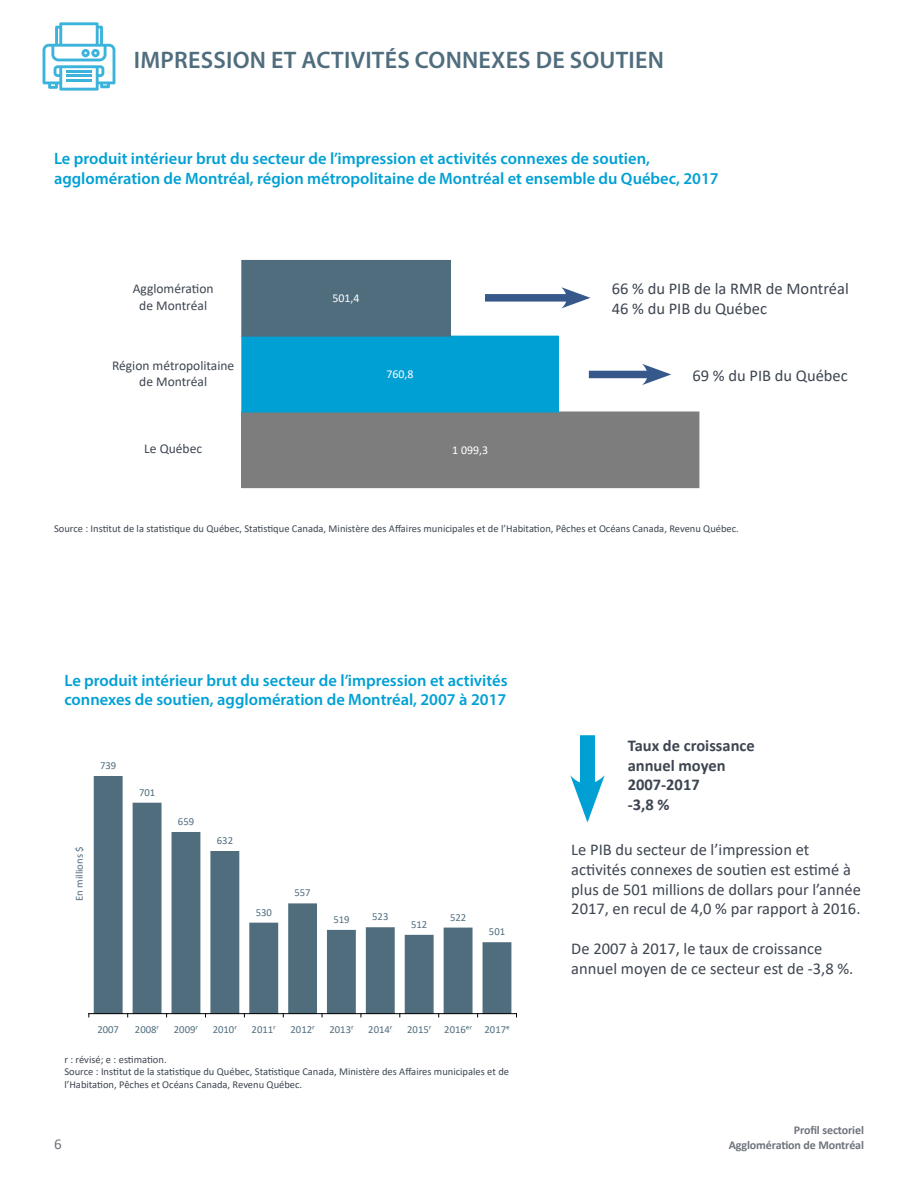
<style>
.page{position:relative;width:918px;height:1188px;background:#fff}
.page>*{position:absolute;margin:0;border:0;box-sizing:border-box;transform-origin:0 0}
.t1{font:600 24px "Myriad Pro";letter-spacing:.01em;color:#506d7e}
.Titre_graphique__tab{font:600 16.5px "Myriad Pro";color:#00a0d4}
.Paragraphe{font:16.5px/19.8px "Calibri";color:#3e4651}
.Paragraphe-2{font:700 16.5px "Calibri";color:#3e4651}
.t2{font:15px "Calibri";color:#6e747c}
.t3{font:13.5px "Calibri";color:#3e4651}
.t4{font:700 12px "Calibri";letter-spacing:-.01em;color:#6e747c}
.t5{font:12px "Calibri";color:#fff}
.t6{font:10.65px "Calibri";color:#506d7e}
.Source{font:10.5px/12.6px "Calibri";color:#3e4651}
</style>
<div class="page">
<svg style="left:43px;top:22px;width:72px;height:69px"></svg>
<hr style="left:66px;top:70px;width:25px;height:3px;background:#0ca1d3">
<hr style="left:66px;top:74px;width:25px;height:3px;background:#0ca1d3">
<hr style="left:66px;top:79px;width:25px;height:3px;background:#0ca1d3">
<div style="left:242px;top:412px;width:457px;height:76px;background:#7d7d7d"></div>
<div style="left:241px;top:412px;width:458px;height:76px;border:1px solid #7d7d7d"></div>
<div style="left:242px;top:336px;width:316px;height:76px;background:#00a0d4"></div>
<div style="left:241px;top:336px;width:318px;height:76px;border:1px solid #00a0d4"></div>
<div style="left:242px;top:260px;width:208px;height:76px;background:#506d7e"></div>
<div style="left:241px;top:260px;width:210px;height:76px;border:1px solid #506d7e"></div>
<div style="left:485px;top:294px;width:88px;height:8px;background:#36588a"></div>
<svg style="left:561px;top:287px;width:29px;height:21px"></svg>
<div style="left:589px;top:371px;width:65px;height:7px;background:#36588a"></div>
<svg style="left:642px;top:364px;width:29px;height:21px"></svg>
<div style="left:94px;top:777px;width:28px;height:237px;background:#506d7e"></div>
<div style="left:133px;top:803px;width:28px;height:211px;background:#506d7e"></div>
<div style="left:172px;top:832px;width:28px;height:182px;background:#506d7e"></div>
<div style="left:211px;top:852px;width:28px;height:162px;background:#506d7e"></div>
<div style="left:250px;top:923px;width:28px;height:91px;background:#506d7e"></div>
<div style="left:249px;top:923px;width:29px;height:91px;border:1px solid #506d7e"></div>
<div style="left:289px;top:904px;width:27px;height:110px;background:#506d7e"></div>
<div style="left:288px;top:904px;width:29px;height:110px;border:1px solid #506d7e"></div>
<div style="left:327px;top:930px;width:28px;height:84px;background:#506d7e"></div>
<div style="left:327px;top:930px;width:29px;height:84px;border:1px solid #506d7e"></div>
<div style="left:366px;top:928px;width:28px;height:86px;background:#506d7e"></div>
<div style="left:366px;top:927px;width:29px;height:87px;border:1px solid #506d7e"></div>
<div style="left:405px;top:935px;width:28px;height:79px;background:#506d7e"></div>
<div style="left:444px;top:928px;width:28px;height:86px;background:#506d7e"></div>
<div style="left:483px;top:943px;width:28px;height:71px;background:#506d7e"></div>
<hr style="left:89px;top:1013px;width:428px;height:1px;background:#000">
<div style="left:580px;top:735px;width:15px;height:60px;background:#00a0d4"></div>
<svg style="left:570px;top:775px;width:35px;height:48px"></svg>
<h1 class="t1" style="left:134px;top:45px;width:532px">IMPRESSION ET ACTIVITÉS CONNEXES DE SOUTIEN</h1>
<p class="Titre_graphique__tab" style="left:54px;top:148px;width:598px">Le produit intérieur brut du secteur de l’impression et activités connexes de soutien,</p>
<p class="Titre_graphique__tab" style="left:54px;top:168px;width:666px">agglomération de Montréal, région métropolitaine de Montréal et ensemble du Québec, 2017</p>
<p class="t3" style="left:133px;top:280px;width:82px">Agglomération</p>
<p class="t3" style="left:139px;top:296px;width:69px">de Montréal</p>
<p class="t3" style="left:112px;top:356px;width:124px">Région métropolitaine</p>
<p class="t3" style="left:139px;top:372px;width:69px">de Montréal</p>
<p class="t3" style="left:144px;top:440px;width:59px">Le Québec</p>
<p class="t5" style="left:333px;top:290px;width:29px">501,4</p>
<p class="t5" style="left:386px;top:366px;width:29px">760,8</p>
<p class="t5" style="left:452px;top:441px;width:37px">1 099,3</p>
<p class="Paragraphe" style="left:612px;top:278px;width:239px">66 % du PIB de la RMR de Montréal</p>
<p class="Paragraphe" style="left:612px;top:298px;width:157px">46 % du PIB du Québec</p>
<p class="Paragraphe" style="left:693px;top:365px;width:157px">69 % du PIB du Québec</p>
<p class="Source" style="left:54px;top:522px;width:686px">Source : Institut de la statistique du Québec, Statistique Canada, Ministère des Affaires municipales et de l’Habitation, Pêches et Océans Canada, Revenu Québec.</p>
<p class="Titre_graphique__tab" style="left:64px;top:670px;width:445px">Le produit intérieur brut du secteur de l’impression et activités</p>
<p class="Titre_graphique__tab" style="left:64px;top:689px;width:444px">connexes de soutien, agglomération de Montréal, 2007 à 2017</p>
<p class="t6" style="left:100px;top:758px;width:18px">739</p>
<p class="t6" style="left:72px;top:901px;width:56px;rotate:-90deg">En millions $</p>
<p class="t6" style="left:139px;top:785px;width:18px">701</p>
<p class="t6" style="left:178px;top:814px;width:18px">659</p>
<p class="t6" style="left:217px;top:833px;width:18px">632</p>
<p class="t6" style="left:256px;top:905px;width:18px">530</p>
<p class="t6" style="left:294px;top:885px;width:18px">557</p>
<p class="t6" style="left:333px;top:912px;width:18px">519</p>
<p class="t6" style="left:372px;top:909px;width:18px">523</p>
<p class="t6" style="left:411px;top:917px;width:18px">512</p>
<p class="t6" style="left:450px;top:910px;width:18px">522</p>
<p class="t6" style="left:489px;top:924px;width:18px">501</p>
<p class="t6" style="left:97px;top:1022px;width:23px">2007</p>
<p class="t6" style="left:135px;top:1022px;width:26px">2008ʳ</p>
<p class="t6" style="left:174px;top:1022px;width:26px">2009ʳ</p>
<p class="t6" style="left:213px;top:1022px;width:26px">2010ʳ</p>
<p class="t6" style="left:252px;top:1022px;width:26px">2011ʳ</p>
<p class="t6" style="left:291px;top:1022px;width:26px">2012ʳ</p>
<p class="t6" style="left:329px;top:1022px;width:26px">2013ʳ</p>
<p class="t6" style="left:368px;top:1022px;width:26px">2014ʳ</p>
<p class="t6" style="left:407px;top:1022px;width:104px">2015ʳ 2016ᵉʳ 2017ᵉ</p>
<p class="Source" style="left:64px;top:1053px;width:104px">r : révisé; e : estimation.</p>
<p class="Source" style="left:64px;top:1065px;width:446px">Source : Institut de la statistique du Québec, Statistique Canada, Ministère des Affaires municipales et de l’Habitation, Pêches et Océans Canada, Revenu Québec.</p>
<p class="Paragraphe-2" style="left:628px;top:734px;width:129px">Taux de croissance</p>
<p class="Paragraphe-2" style="left:628px;top:753px;width:99px">annuel moyen</p>
<p class="Paragraphe-2" style="left:628px;top:773px;width:73px">2007-2017</p>
<p class="Paragraphe-2" style="left:628px;top:793px;width:43px">-3,8 %</p>
<p class="Paragraphe" style="left:571px;top:839px;width:291px">Le PIB du secteur de l’impression et activités connexes de soutien est estimé à plus de 501 millions de dollars pour l’année 2017, en recul de 4,0 % par rapport à 2016.</p>
<p class="Paragraphe" style="left:571px;top:938px;width:284px">De 2007 à 2017, le taux de croissance annuel moyen de ce secteur est de -3,8 %.</p>
<p class="t4" style="left:794px;top:1122px;width:72px">Profil sectoriel</p>
<h3 class="t2" style="left:54px;top:1134px;width:9px">6</h3>
<p class="t4" style="left:729px;top:1137px;width:137px">Agglomération de Montréal</p>
</div>
